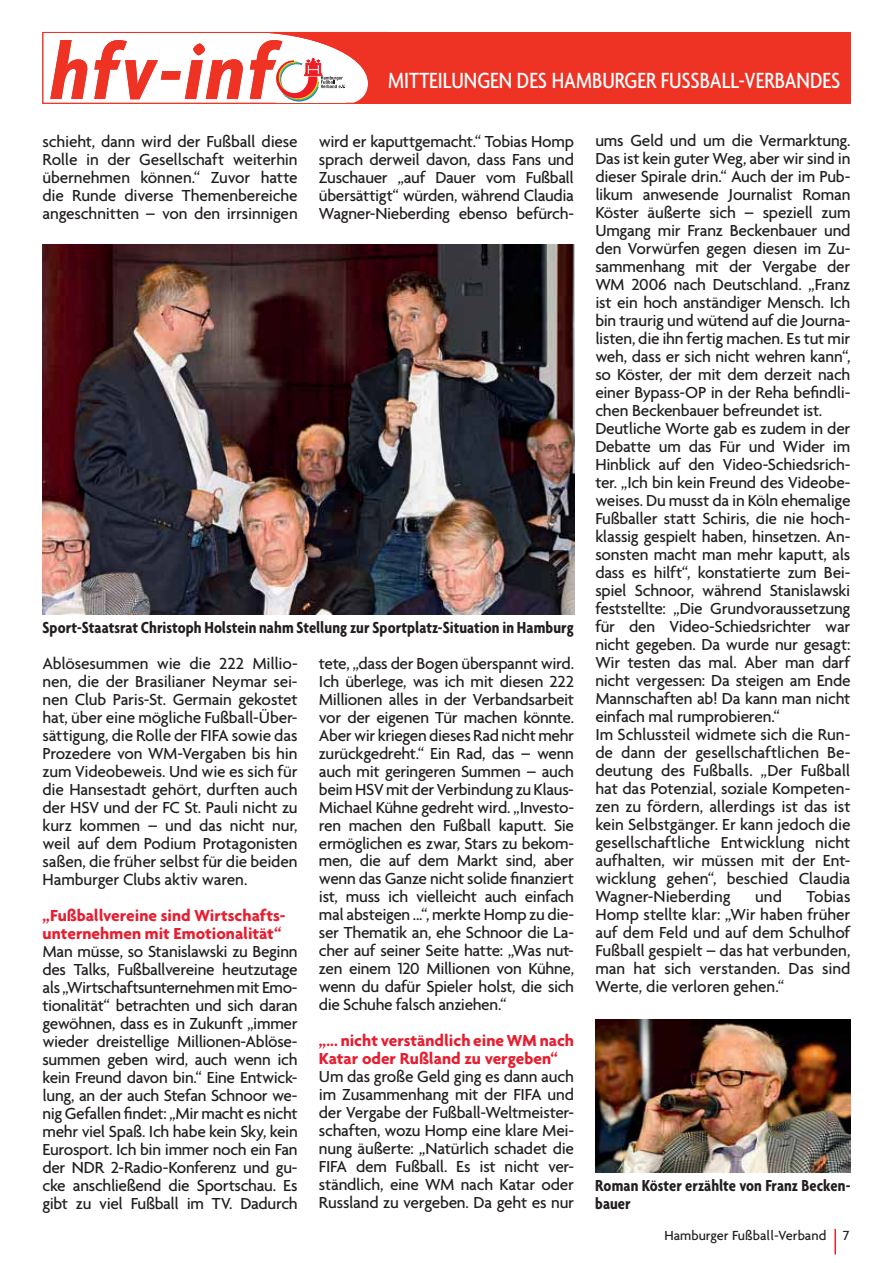
<style>
.page{position:relative;width:893px;height:1263px;background:#fff}
.page>*{position:absolute;margin:0;border:0;box-sizing:border-box;transform-origin:0 0}
.t1{font:italic 700 condensed 85.8px "Agenda";letter-spacing:.04em;color:#ee3224}
.t2{font:500 condensed 23.85px "Agenda";color:#fff}
.t3{font:500 17.25px/18px "Agenda";letter-spacing:-.015em;color:#231f20;text-align:justify}
.t4{font:700 17.25px/18px "Agenda";color:#e81d30}
.t5{font:700 condensed 17.25px/18px "Agenda";color:#231f20}
.t6{font:500 14.25px "Agenda";color:#231f20}
</style>
<div class="page">
<hr style="left:834px;top:1229px;width:2px;height:25px;background:#e81d30">
<div style="left:43px;top:32px;width:346px;height:72px;border:1px solid #ee3224"></div>
<div style="left:388px;top:32px;width:462px;height:72px;background:#ee3224"></div>
<svg style="left:248px;top:32px;width:140px;height:72px"></svg>
<img style="left:595px;top:1019px;width:255px;height:154px">
<img style="left:43px;top:244px;width:531px;height:371px">
<h1 class="t1" style="left:51px;top:25px;width:224px">hfv-inf</h1>
<h2 class="t2" style="left:388px;top:72px;width:453px">MITTEILUNGEN DES HAMBURGER FUSSBALL-VERBANDES</h2>
<p class="t3" style="left:43px;top:133px;width:257px">schieht, dann wird der Fußball diese Rolle in der Gesellschaft weiterhin übernehmen können.“ Zuvor hatte die Runde diverse Themenbereiche angeschnitten – von den irrsinnigen</p>
<p class="t3" style="left:319px;top:133px;width:257px">wird er kaputtgemacht.“ Tobias Homp sprach derweil davon, dass Fans und Zuschauer „auf Dauer vom Fußball übersättigt“ würden, während Claudia Wagner-Nieberding ebenso befürch-</p>
<p class="t5" style="left:43px;top:621px;width:533px">Sport-Staatsrat Christoph Holstein nahm Stellung zur Sportplatz-Situation in Hamburg</p>
<p class="t3" style="left:43px;top:655px;width:257px">Ablösesummen wie die 222 Millio&shy;nen, die der Brasilianer Neymar sei&shy;nen Club Paris-St. Germain gekostet hat, über eine mögliche Fußball-Über&shy;sättigung, die Rolle der FIFA sowie das Prozedere von WM-Vergaben bis hin zum Videobeweis. Und wie es sich für die Hansestadt gehört, durften auch der HSV und der FC St. Pauli nicht zu kurz kommen – und das nicht nur, weil auf dem Podium Protagonisten saßen, die früher selbst für die beiden Hamburger Clubs aktiv waren.</p>
<p class="t4" style="left:43px;top:907px;width:244px">„Fußballvereine sind Wirtschafts&shy;unternehmen mit Emotionalität“</p>
<p class="t3" style="left:43px;top:943px;width:257px">Man müsse, so Stanislawski zu Beginn des Talks, Fußballvereine heutzutage als „Wirtschaftsunternehmen mit Emo&shy;tionalität“ betrachten und sich da ran gewöhnen, dass es in Zukunft „immer wieder dreistellige Millionen-Ablöse&shy;summen geben wird, auch wenn ich kein Freund davon bin.“ Eine Entwick&shy;lung, an der auch Stefan Schnoor we&shy;nig Gefallen findet: „Mir macht es nicht mehr viel Spaß. Ich habe kein Sky, kein Eurosport. Ich bin immer noch ein Fan der NDR 2-Radio-Konferenz und gu&shy;cke anschließend die Sportschau. Es gibt zu viel Fußball im TV. Dadurch</p>
<p class="t3" style="left:319px;top:655px;width:257px">tete, „dass der Bogen überspannt wird.<br>Ich überlege, was ich mit diesen 222<br>Millionen alles in der Verbands arbeit vor der eigenen Tür machen könn te.<br>Aber wir kriegen dieses Rad nicht mehr zurückgedreht.“ Ein Rad, das – wenn auch mit geringeren Summen – auch beim HSV mit der Verbindung zu Klaus-Michael Kühne gedreht wird. „Investo&shy;ren machen den Fußball kaputt. Sie ermöglichen es zwar, Stars zu bekom&shy;men, die auf dem Markt sind, aber wenn das Ganze nicht solide finanziert ist, muss ich vielleicht auch einfach mal absteigen ...“, merkte Homp zu die&shy;ser Thematik an, ehe Schnoor die La&shy;cher auf seiner Seite hatte: „Was nut&shy;zen einem 120 Millionen von Kühne, wenn du dafür Spieler holst, die sich die Schuhe falsch anziehen.“</p>
<p class="t4" style="left:319px;top:1033px;width:257px">„... nicht verständlich eine WM nach<br>Katar oder Rußland zu vergeben“</p>
<p class="t3" style="left:319px;top:1069px;width:257px">Um das große Geld ging es dann auch im Zusammenhang mit der FIFA und der Vergabe der Fußball-Weltmeister&shy;schaften, wozu Homp eine klare Mei&shy;nung äußerte: „Natürlich schadet die FIFA dem Fußball. Es ist nicht ver&shy;ständlich, eine WM nach Katar oder Russland zu vergeben. Da geht es nur</p>
<p class="t3" style="left:595px;top:133px;width:257px;text-align:left">ums Geld und um die Vermarktung.<br>Das ist kein guter Weg, aber wir sind in dieser Spirale drin.“ Auch der im Pub&shy;likum anwesende Journalist Roman Köster äußerte sich – speziell zum Umgang mir Franz Beckenbauer und den Vorwürfen gegen diesen im Zu&shy;sammenhang mit der Vergabe der WM 2006 nach Deutschland. „Franz ist ein hoch anständiger Mensch. Ich bin traurig und wütend auf die Journa&shy;listen, die ihn fertig machen. Es tut mir weh, dass er sich nicht wehren kann“, so Köster, der mit dem derzeit nach einer Bypass-OP in der Reha befindli&shy;chen Beckenbauer befreundet ist.<br>Deutliche Worte gab es zudem in der Debatte um das Für und Wider im Hinblick auf den Video-Schiedsrich&shy;ter. „Ich bin kein Freund des Videobe&shy;weises. Du musst da in Köln ehemalige Fußballer statt Schiris, die nie hoch&shy;klassig gespielt haben, hinsetzen. An&shy;sonsten macht man mehr kaputt, als dass es hilft“, konstatierte zum Bei&shy;spiel Schnoor, während Stanislawski feststellte: „Die Grundvoraussetzung für den Video-Schiedsrichter war nicht gegeben. Da wurde nur gesagt:<br>Wir testen das mal. Aber man darf nicht vergessen: Da steigen am Ende Mannschaften ab! Da kann man nicht einfach mal rumprobieren.“<br>Im Schlussteil widmete sich die Run&shy;de dann der gesellschaftlichen Be&shy;deutung des Fußballs. „Der Fußball hat das Potenzial, soziale Kompeten&shy;zen zu fördern, allerdings ist das ist kein Selbstgänger. Er kann jedoch die gesellschaftliche Entwicklung nicht aufhalten, wir müssen mit der Ent&shy;wicklung gehen“, beschied Claudia Wagner-Nieberding</p>
<p class="t3" style="left:595px;top:889px;width:257px;text-indent:211px">Tobias Homp stellte klar: „Wir haben früher auf dem Feld und auf dem Schulhof Fußball gespielt – das hat verbunden, man hat sich verstanden. Das sind Werte, die verloren gehen.“</p>
<p class="t3" style="left:755px;top:889px;width:28px">und</p>
<p class="t5" style="left:595px;top:1179px;width:257px">Roman Köster erzählte von Franz Becken&shy;bauer</p>
<p class="t6" style="left:664px;top:1229px;width:186px">Hamburger Fußball-Verband 7</p>
</div>
